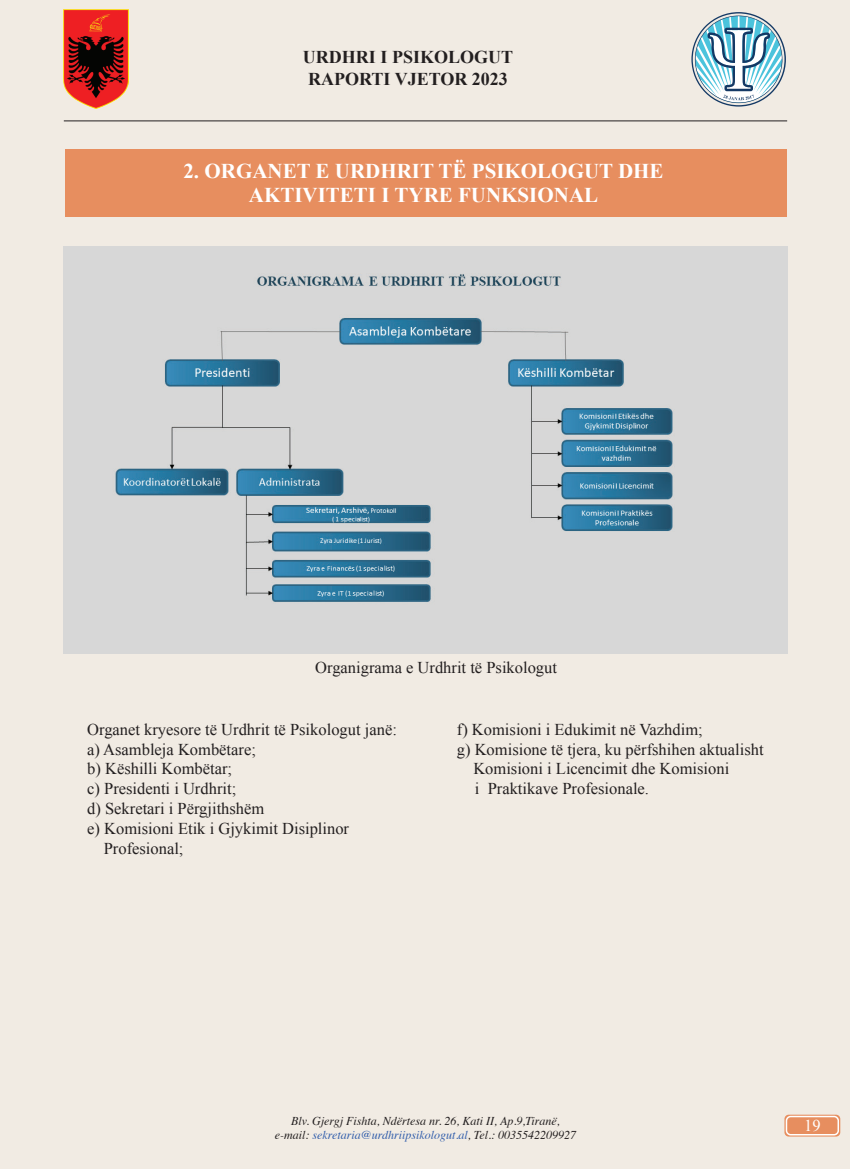
<style>
.page{position:relative;width:851px;height:1170px;background:#fff}
.page>*{position:absolute;margin:0;border:0;box-sizing:border-box;transform-origin:0 0}
.t1{font:700 21px/24.2px "Times New Roman";color:#fff;text-align:center}
.t2{font:700 18px/21.6px "Times New Roman";color:#231f20}
.t3{font:16.5px "Times New Roman";color:#231f20}
.t4{font:16.5px "Times New Roman";color:#fff}
.t5{font:italic 12px/14.4px "Times";color:#231f20;text-align:center}
.s1{color:#325eab}
</style>
<div class="page">
<div style="left:0;top:1px;width:850px;height:1168px;background:#f1ebe3"></div>
<svg style="left:691px;top:12px;width:94px;height:95px"></svg>
<img style="left:64px;top:10px;width:65px;height:99px">
<hr style="left:64px;top:120px;width:723px;height:1px;background:#231f20">
<svg style="left:784px;top:1114px;width:56px;height:22px"></svg>
<div style="left:786px;top:1116px;width:52px;height:18px;background:#e78e5f;border-radius:4px"></div>
<div style="left:785px;top:1115px;width:53px;height:20px;border:2px solid #fff;border-radius:4px"></div>
<div style="left:65px;top:149px;width:722px;height:68px;background:#e78e5f"></div>
<img style="left:64px;top:247px;width:723px;height:406px">
<p class="t2" style="left:303px;top:46px;width:212px">URDHRI I PSIKOLOGUT<br>RAPORTI VJETOR 2023</p>
<p class="t1" style="left:183px;top:158px;width:481px">2. ORGANET E URDHRIT TË PSIKOLOGUT DHE<br>AKTIVITETI I TYRE FUNKSIONAL</p>
<p class="t3" style="left:315px;top:656px;width:243px">Organigrama e Urdhrit të Psikologut</p>
<p class="t3" style="left:87px;top:718px;width:311px">Organet kryesore të Urdhrit të Psikologut janë:</p>
<p class="t3" style="left:87px;top:737px;width:170px">a) Asambleja Kombëtare;</p>
<p class="t3" style="left:87px;top:757px;width:146px">b) Këshilli Kombëtar;</p>
<p class="t3" style="left:87px;top:777px;width:150px">c) Presidenti i Urdhrit;</p>
<p class="t3" style="left:87px;top:797px;width:179px">d) Sekretari i Përgjithshëm</p>
<p class="t3" style="left:87px;top:817px;width:263px">e) Komisioni Etik i Gjykimit Disiplinor</p>
<p class="t3" style="left:104px;top:836px;width:81px">Profesional;</p>
<p class="t3" style="left:457px;top:718px;width:247px">f) Komisioni i Edukimit në Vazhdim;</p>
<p class="t3" style="left:457px;top:737px;width:308px">g) Komisione të tjera, ku përfshihen aktualisht</p>
<p class="t3" style="left:473px;top:757px;width:257px">Komisioni i Licencimit dhe Komisioni</p>
<p class="t3" style="left:475px;top:777px;width:176px">i Praktikave Profesionale.</p>
<p class="t5" style="left:275px;top:1112px;width:303px">Blv. Gjergj Fishta, Ndërtesa nr. 26, Kati II, Ap.9,Tiranë, e-mail: <span class="s1">sekretaria@urdhriipsikologut.al</span>, Tel.: 0035542209927</p>
<p class="t4" style="left:804px;top:1114px;width:18px">19</p>
</div>
